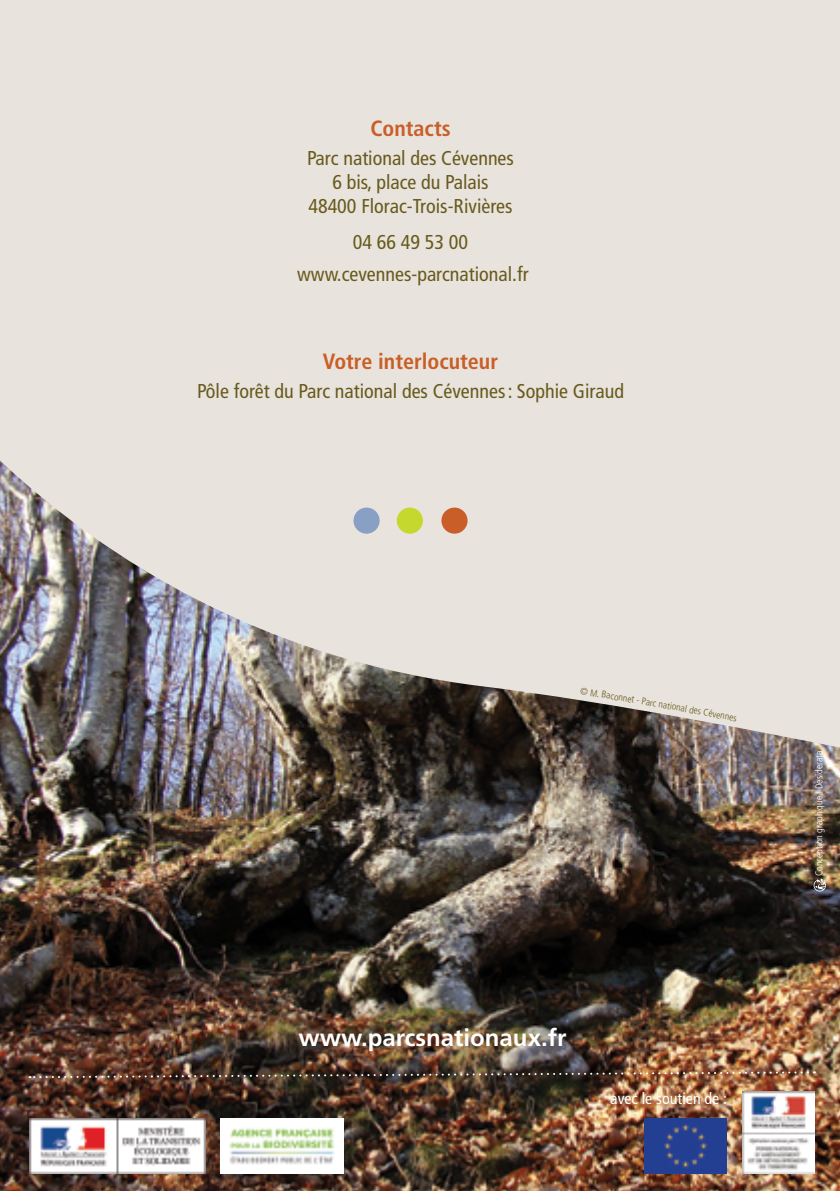
<style>
.page{position:relative;width:840px;height:1191px;background:#fff}
.page>*{position:absolute;margin:0;border:0;box-sizing:border-box;transform-origin:0 0}
.t1{font:700 24px "Frutiger";color:#fff}
.t2{font:700 condensed 22px "Frutiger LT Std";color:#c95e28}
.t3{font:condensed 20px/24px "Frutiger LT Std";color:#685a1d;text-align:center}
.t4{font:condensed 16px "Frutiger LT Std";color:#fff}
.t5{font:300 condensed 10px "Frutiger LT Std";color:#fff}
.t6{font:300 condensed 9.6px "Frutiger LT Std";color:#685a1d}
</style>
<div class="page">
<div style="left:0;top:0;width:839px;height:1191px;background:#e8e3dc"></div>
<img style="left:0;top:460px;width:839px;height:731px">
<div style="left:441px;top:507px;width:26px;height:26px;background:#c95e28;border-radius:50%"></div>
<div style="left:396px;top:507px;width:26px;height:26px;background:#c4d82e;border-radius:50%"></div>
<div style="left:353px;top:507px;width:26px;height:26px;background:#87a0c4;border-radius:50%"></div>
<img style="left:29px;top:1119px;width:177px;height:54px">
<img style="left:742px;top:1091px;width:72px;height:82px">
<img style="left:644px;top:1119px;width:82px;height:54px">
<img style="left:221px;top:1119px;width:123px;height:54px">
<img style="left:29px;top:1070px;width:785px;height:9px">
<svg style="left:813px;top:878px;width:13px;height:13px"></svg>
<p class="t2" style="left:370px;top:115px;width:82px">Contacts</p>
<p class="t3" style="left:307px;top:146px;width:208px">Parc national des Cévennes<br>6 bis, place du Palais<br>48400 Florac-Trois-Rivières</p>
<p class="t3" style="left:297px;top:226px;width:233px;line-height:32px">04 66 49 53 00 www.cevennes-parcnational.fr</p>
<p class="t2" style="left:323px;top:348px;width:177px">Votre interlocuteur</p>
<p class="t3" style="left:197px;top:379px;width:428px">Pôle forêt du Parc national des Cévennes: Sophie Giraud</p>
<p class="t6" style="left:581px;top:685px;width:40px;rotate:9deg">© M. Baco</p>
<p class="t6" style="left:619px;top:691px;width:105px;rotate:10deg">nnet - Parc national des Céve</p>
<p class="t6" style="left:721px;top:709px;width:18px;rotate:11deg">nnes</p>
<p class="t1" style="left:298px;top:1023px;width:269px">www.parcsnationaux.fr</p>
<p class="t4" style="left:610px;top:1088px;width:118px">avec le soutien de :</p>
<p class="t5" style="left:812px;top:876px;width:127px;rotate:-90deg">Conception graphique : Desiderata</p>
</div>
